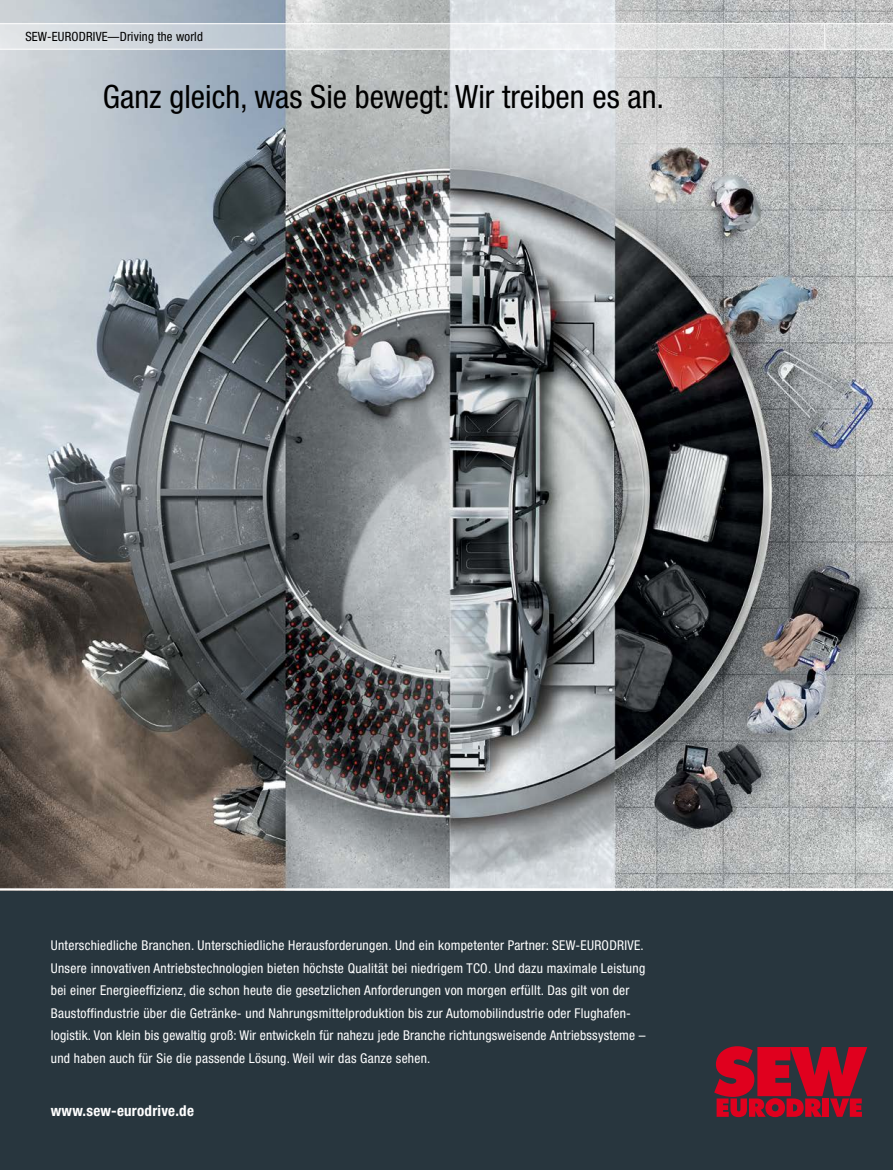
<style>
.page{position:relative;width:893px;height:1170px;background:#fff}
.page>*{position:absolute;margin:0;border:0;box-sizing:border-box;transform-origin:0 0}
.t1{font:condensed 32.1px "Helvetica Neue LT Pro";color:#000}
.t2{font:700 condensed 15px "Helvetica Neue LT Pro";letter-spacing:.015em;color:#fff}
.t3{font:condensed 13.5px/22.5px "Helvetica Neue LT Pro";letter-spacing:.02em;color:#fff}
.t4{font:condensed 12.75px "Helvetica Neue LT Pro";letter-spacing:.015em;color:#000}
</style>
<div class="page">
<div style="left:0;top:890px;width:893px;height:279px;background:#28363e"></div>
<img style="left:0;top:0;width:893px;height:888px">
<svg style="left:714px;top:1046px;width:153px;height:70px"></svg>
<hr style="left:0;top:23px;width:893px;height:1px;background:#fff">
<hr style="left:0;top:49px;width:893px;height:1px;background:#fff">
<svg style="left:0;top:24px;width:893px;height:25px;background:#d8dcde"></svg>
<p class="t4" style="left:25px;top:29px;width:179px">SEW-EURODRIVE–Driving the world</p>
<h1 class="t1" style="left:103px;top:78px;width:563px">Ganz gleich, was Sie bewegt: Wir treiben es an.</h1>
<p class="t3" style="left:51px;top:933px;width:596px">Unterschiedliche Branchen. Unterschiedliche Herausforderungen. Und ein kompetenter Partner: SEW-EURODRIVE.<br>Unsere innovativen Antriebstechnologien bieten höchste Qualität bei niedrigem TCO. Und dazu maximale Leistung bei einer Energieeffizienz, die schon heute die gesetzlichen Anforderungen von morgen erfüllt. Das gilt von der Baustoffindustrie über die Getränke- und Nahrungsmittelproduktion bis zur Automobilindustrie oder Flughafen&shy;logistik. Von klein bis gewaltig groß: Wir entwickeln für nahezu jede Branche richtungsweisende Antriebssysteme – und haben auch für Sie die passende Lösung. Weil wir das Ganze sehen.</p>
<p class="t2" style="left:51px;top:1101px;width:145px">www.sew-eurodrive.de</p>
</div>
